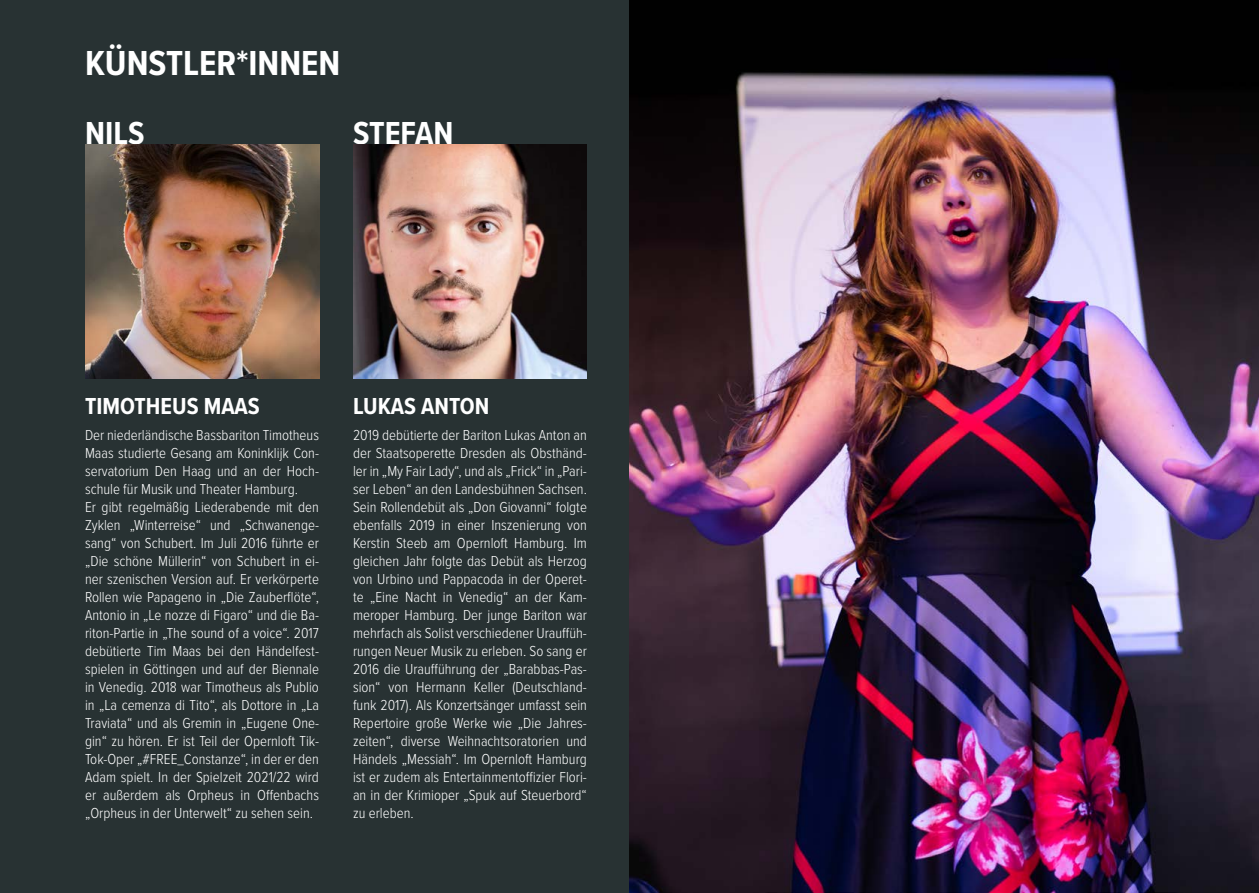
<style>
.page{position:relative;width:1259px;height:893px;background:#fff}
.page>*{position:absolute;margin:0;border:0;box-sizing:border-box;transform-origin:0 0}
.t1{font:700 36px "Proxima Nova Cond";color:#fff}
.t2{font:700 33px "Proxima Nova Cond";color:#fff}
.t3{font:700 24px "Proxima Nova Cond";color:#fff}
.t4{font:300 15px/18px "Proxima Nova Cond";color:#fff}
</style>
<div class="page">
<div style="left:0;top:0;width:629px;height:893px;background:#283233"></div>
<img style="left:85px;top:144px;width:234px;height:234px">
<img style="left:353px;top:144px;width:234px;height:234px">
<img style="left:629px;top:0;width:630px;height:893px">
<h1 class="t1" style="left:85px;top:37px;width:257px">KÜNSTLER*INNEN</h1>
<h2 class="t2" style="left:85px;top:109px;width:61px">NILS</h2>
<h2 class="t2" style="left:353px;top:109px;width:102px">STEFAN</h2>
<h3 class="t3" style="left:85px;top:388px;width:176px">TIMOTHEUS MAAS</h3>
<p class="t4" style="left:85px;top:425px;width:235px">Der niederländische Bassbariton Timotheus Maas studierte Gesang am Koninklijk Con&shy;servatorium Den Haag und an der Hoch&shy;schule für Musik und Theater Hamburg.<br>Er gibt regelmäßig Liederabende mit den Zyklen „Winterreise“ und „Schwanenge&shy;sang“ von Schubert. Im Juli 2016 führte er „Die schöne Müllerin“ von Schubert in ei&shy;ner szenischen Version auf. Er verkörperte Rollen wie Papageno in „Die Zauberflöte“, Antonio in „Le nozze di Figaro“ und die Ba&shy;riton-Partie in „The sound of a voice“. 2017 debütierte Tim Maas bei den Händelfest&shy;spielen in Göttingen und auf der Biennale in Venedig. 2018 war Timotheus als Publio in „La cemenza di Tito“, als Dottore in „La Traviata“ und als Gremin in „Eugene One&shy;gin“ zu hören. Er ist Teil der Opernloft Tik-Tok-Oper „#FREE_Constanze“, in der er den Adam spielt. In der Spielzeit 2021/22 wird er außerdem als Orpheus in Offenbachs „Orpheus in der Unterwelt“ zu sehen sein.</p>
<h3 class="t3" style="left:353px;top:388px;width:138px">LUKAS ANTON</h3>
<p class="t4" style="left:353px;top:425px;width:235px;text-align:justify">2019 debütierte der Bariton Lukas Anton an der Staatsoperette Dresden als Obsthänd&shy;ler in „My Fair Lady“, und als „Frick“ in „Pari&shy;ser Leben“ an den Landesbühnen Sachsen.<br>Sein Rollendebüt als „Don Giovanni“ folgte ebenfalls 2019 in einer Inszenierung von Kerstin Steeb am Opernloft Hamburg. Im gleichen Jahr folgte das Debüt als Herzog von Urbino und Pappacoda in der Operet&shy;te „Eine Nacht in Venedig“ an der Kam&shy;meroper Hamburg. Der junge Bariton war mehrfach als Solist verschiedener Urauffüh&shy;rungen Neuer Musik zu erleben. So sang er 2016 die Uraufführung der „Barabbas-Pas&shy;sion“ von Hermann Keller (Deutschland&shy;funk 2017). Als Konzertsänger umfasst sein Repertoire große Werke wie „Die Jahres&shy;zeiten“, diverse Weihnachtsoratorien und Händels „Messiah“. Im Opernloft Hamburg ist er zudem als Entertainmentoffizier Flori&shy;an in der Krimioper „Spuk auf Steuerbord“ zu erleben.</p>
</div>
